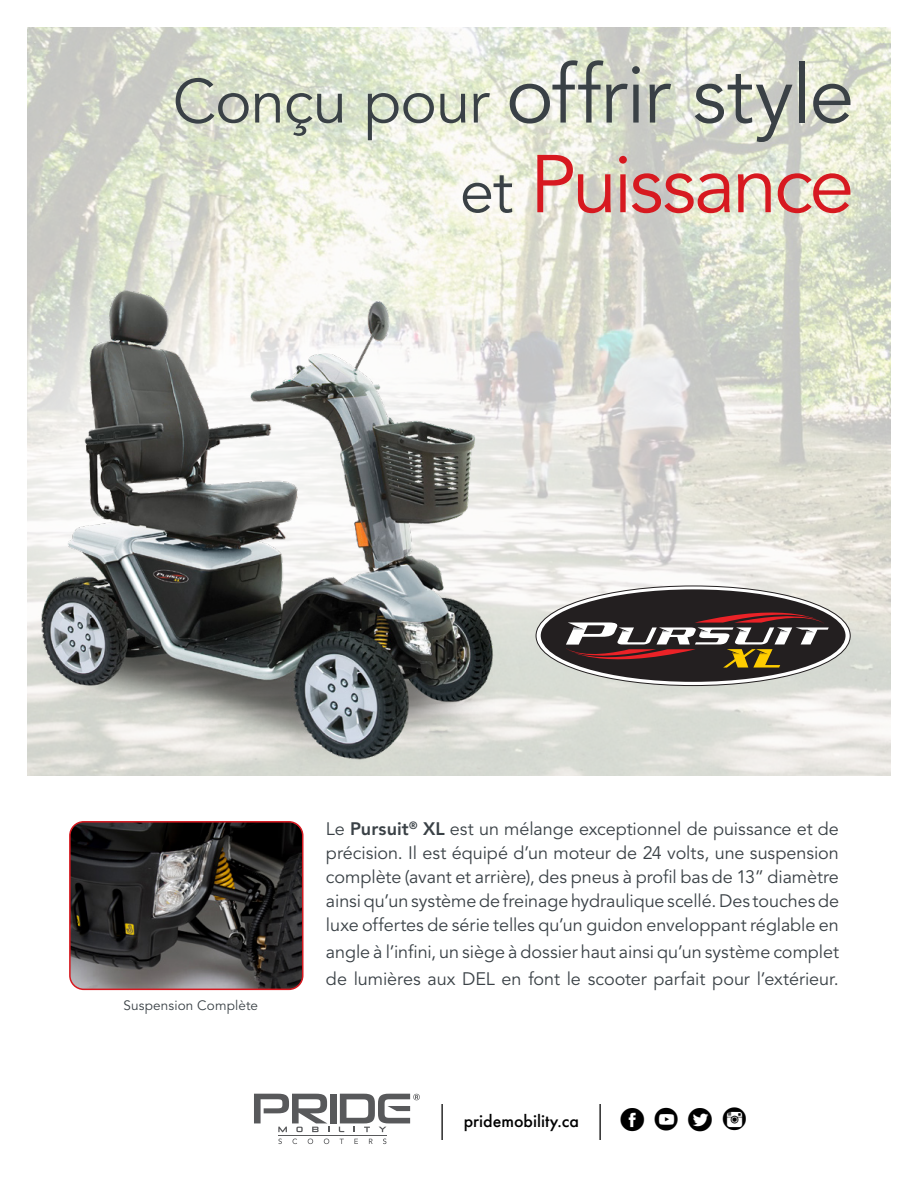
<style>
.page{position:relative;width:918px;height:1188px;background:#fff}
.page>*{position:absolute;margin:0;border:0;box-sizing:border-box;transform-origin:0 0}
.t1{font:61.5px/89.7px "Avenir LT Std";color:#3a4146;text-align:right}
.t2{font:42px "Social Circles";color:#000}
.t3{font:18px/24px "Avenir LT Std";letter-spacing:-.005em;color:#3a4146;text-align:justify}
.t4{font:500 18px "Futura PT";color:#000}
.t5{font:13.5px "Avenir LT Std";letter-spacing:.01em;color:#3a4146}
.s1{font-size:81px}
.s2{font-size:81px;color:#d71920}
.s3{font-weight:800}
.s4{font-weight:400;font-size:36px}
</style>
<div class="page">
<img style="left:27px;top:27px;width:864px;height:748px">
<svg style="left:27px;top:261px;width:467px;height:20px"></svg>
<svg style="left:536px;top:586px;width:315px;height:100px;background:#726965"></svg>
<img style="left:70px;top:822px;width:231px;height:167px">
<div style="left:69px;top:821px;width:235px;height:169px;border:2px solid #d71920;border-radius:14px"></div>
<img style="left:27px;top:281px;width:467px;height:486px">
<div style="left:330px;top:1094px;width:7px;height:29px;background:#58595b"></div>
<svg style="left:339px;top:1094px;width:81px;height:38px"></svg>
<hr style="left:278px;top:1135px;width:109px;height:1px;background:#58595b">
<svg style="left:254px;top:1094px;width:75px;height:38px"></svg>
<svg style="left:278px;top:1139px;width:4px;height:5px"></svg>
<svg style="left:292px;top:1139px;width:5px;height:5px"></svg>
<svg style="left:308px;top:1139px;width:5px;height:5px"></svg>
<svg style="left:324px;top:1139px;width:5px;height:5px"></svg>
<svg style="left:340px;top:1139px;width:4px;height:5px"></svg>
<svg style="left:354px;top:1139px;width:4px;height:5px"></svg>
<svg style="left:369px;top:1139px;width:4px;height:5px"></svg>
<svg style="left:383px;top:1139px;width:3px;height:5px"></svg>
<h1 class="t1" style="left:173px;top:58px;width:683px">Conçu pour <span class="s1">offrir style </span>et <span class="s2">Puissance</span></h1>
<p class="t5" style="left:123px;top:998px;width:136px">Suspension Complète</p>
<p class="t3" style="left:326px;top:817px;width:515px">Le <span class="s3">Pursuit</span><sup>®</sup> <span class="s3">XL</span> est un mélange exceptionnel de puissance et de précision. Il est équipé d’un moteur de 24 volts, une suspension complète (avant et arrière), des pneus à profil bas de 13” diamètre ainsi qu’un système de freinage hydraulique scellé. Des touches de luxe offertes de série telles qu’un guidon enveloppant réglable en</p>
<p class="t3" style="left:326px;top:938px;width:515px;line-height:27px">angle à l’infini, un siège à dossier haut ainsi qu’un système complet de lumières aux DEL en font le scooter parfait pour l’extérieur.</p>
<p class="t4" style="left:438px;top:1110px;width:168px"><span class="s4">|</span> pridemobility.ca <span class="s4">|</span></p>
<h2 class="t2" style="left:617px;top:1095px;width:133px">fyti</h2>
</div>
